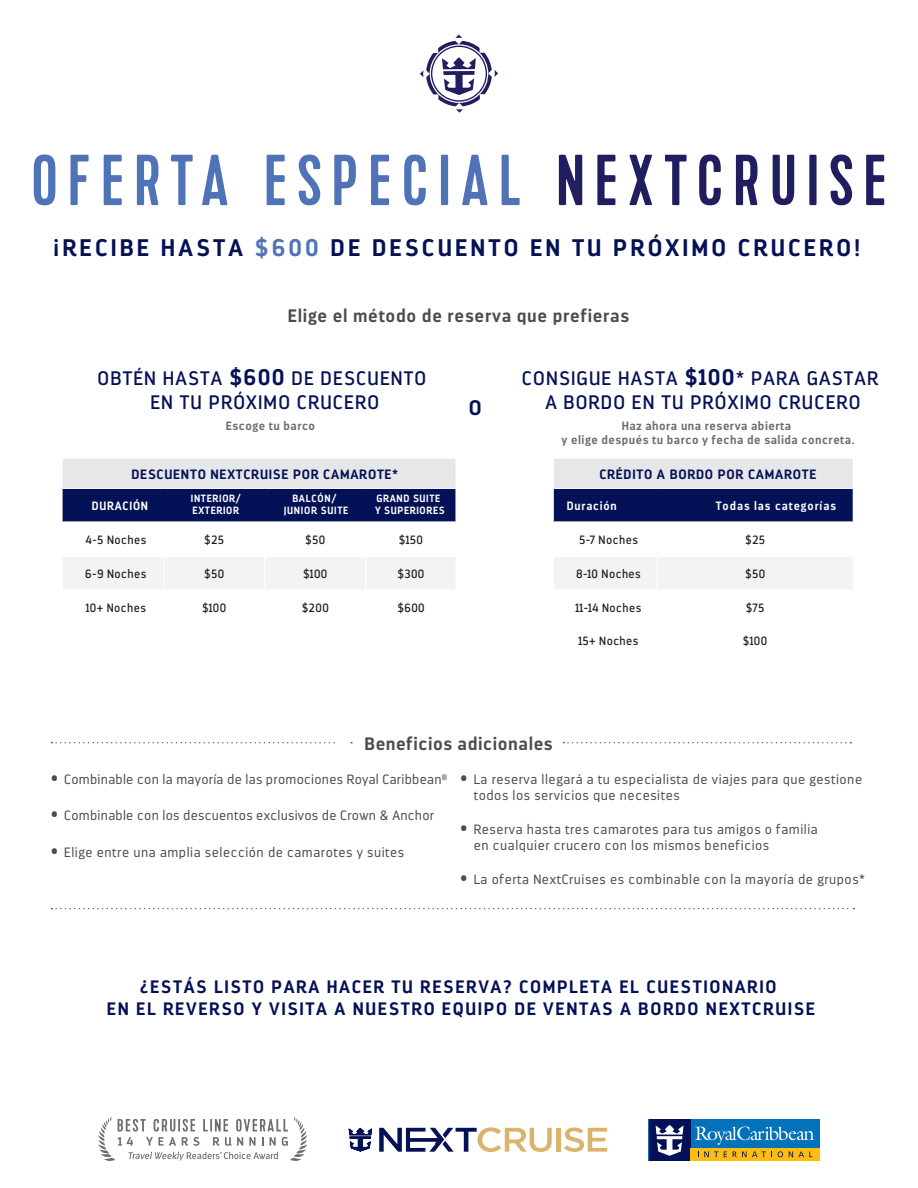
<style>
.page{position:relative;width:918px;height:1188px;background:#fff}
.page>*{position:absolute;margin:0;border:0;box-sizing:border-box;transform-origin:0 0}
.t1{font:72px "Kapra";letter-spacing:.15em;color:#5073b8}
.t2{font:700 24px "Darwin";letter-spacing:.13em;color:#041156}
.t3{font:700 21px "Darwin";color:#041156}
.t4{font:19.5px/23.4px "Darwin";letter-spacing:.06em;color:#041156;text-align:center}
.t5{font:700 18px/21.6px "Darwin";letter-spacing:.09em;color:#041156;text-align:center}
.t6{font:700 18px "Darwin";letter-spacing:.04em;color:#4b4c4d}
.t7{font:300 13.5px/16.2px "Darwin";letter-spacing:.04em;color:#4b4c4d}
.t8{font:300 13.5px "Darwin";letter-spacing:.02em;color:#4b4c4d}
.t9{font:700 13.5px "Darwin";letter-spacing:.055em;color:#041156}
.t10{font:12px "Darwin";letter-spacing:.04em;color:#231f20;scale:.96 1}
.t11{font:700 12px/14.4px "Darwin";letter-spacing:.04em;color:#6c6d70;text-align:center}
.t12{font:700 12px "Darwin";letter-spacing:.08em;color:#fff;scale:.96 1}
.t13{font:700 10.5px/12.1px "Darwin";letter-spacing:.065em;color:#fff;scale:.96 1}
.s1{color:#211e5f}
.s2{color:#5073b9}
.s3{font-weight:700;font-size:22.5px}
.s4{font-size:18px}
</style>
<div class="page">
<div style="left:649px;top:1119px;width:171px;height:42px;background:#0372bb"></div>
<div style="left:649px;top:1119px;width:41px;height:42px;background:#041156"></div>
<div style="left:690px;top:1148px;width:130px;height:13px;background:#fdbc12"></div>
<svg style="left:698px;top:1151px;width:20px;height:6px"></svg>
<svg style="left:724px;top:1151px;width:3px;height:6px"></svg>
<svg style="left:733px;top:1151px;width:39px;height:6px"></svg>
<svg style="left:778px;top:1151px;width:5px;height:6px"></svg>
<svg style="left:789px;top:1151px;width:24px;height:6px"></svg>
<svg style="left:656px;top:1125px;width:28px;height:31px"></svg>
<svg style="left:695px;top:1126px;width:119px;height:19px"></svg>
<svg style="left:98px;top:1117px;width:209px;height:44px"></svg>
<div style="left:556px;top:1128px;width:5px;height:24px;background:#dbb46b"></div>
<svg style="left:564px;top:1127px;width:43px;height:25px"></svg>
<svg style="left:379px;top:1127px;width:173px;height:25px"></svg>
<svg style="left:349px;top:1128px;width:23px;height:24px"></svg>
<svg style="left:63px;top:557px;width:789px;height:32px"></svg>
<svg style="left:63px;top:459px;width:790px;height:62px;background:#8289a9"></svg>
<hr style="left:456px;top:488px;width:97px;height:1px;background:#fff">
<hr style="left:455px;top:489px;width:2px;height:32px;background:#fff">
<hr style="left:553px;top:489px;width:1px;height:32px;background:#fff">
<hr style="left:455px;top:557px;width:2px;height:32px;background:#fff">
<hr style="left:553px;top:557px;width:1px;height:32px;background:#fff">
<hr style="left:656px;top:557px;width:1px;height:32px;background:#fff">
<hr style="left:163px;top:557px;width:1px;height:32px;background:#fff">
<hr style="left:264px;top:557px;width:1px;height:32px;background:#fff">
<hr style="left:365px;top:557px;width:1px;height:32px;background:#fff">
<svg style="left:52px;top:742px;width:283px;height:1px"></svg>
<svg style="left:52px;top:908px;width:802px;height:1px"></svg>
<svg style="left:563px;top:742px;width:288px;height:1px"></svg>
<svg style="left:420px;top:35px;width:78px;height:78px"></svg>
<h1 class="t1" style="left:32px;top:139px;width:856px">OFERTA ESPECIAL <span class="s1">NEXTCRUISE</span></h1>
<h2 class="t2" style="left:53px;top:233px;width:809px">¡RECIBE HASTA <span class="s2">$600</span> DE DESCUENTO EN TU PRÓXIMO CRUCERO!</h2>
<h3 class="t6" style="left:288px;top:304px;width:343px">Elige el método de reserva que prefieras</h3>
<h3 class="t4" style="left:98px;top:367px;width:330px">OBTÉN HASTA <span class="s3">$600</span> DE DESCUENTO<br>EN TU PRÓXIMO CRUCERO</h3>
<h3 class="t4" style="left:522px;top:367px;width:358px">CONSIGUE HASTA <span class="s3">$100</span>* PARA GASTAR<br>A BORDO EN TU PRÓXIMO CRUCERO</h3>
<h3 class="t3" style="left:469px;top:395px;width:14px">O</h3>
<p class="t11" style="left:226px;top:418px;width:91px">Escoge tu barco</p>
<p class="t11" style="left:562px;top:418px;width:294px">Haz ahora una reserva abierta<br>y elige después tu barco y fecha de salida concreta.</p>
<p class="t9" style="left:131px;top:466px;width:268px">DESCUENTO NEXTCRUISE POR CAMAROTE*</p>
<p class="t9" style="left:599px;top:466px;width:218px">CRÉDITO A BORDO POR CAMAROTE</p>
<p class="t12" style="left:92px;top:498px;width:60px">DURACIÓN</p>
<p class="t13" style="left:191px;top:493px;width:53px">INTERIOR/<br>EXTERIOR</p>
<p class="t13" style="left:283px;top:493px;width:69px;text-align:center">BALCÓN/<br>JUNIOR SUITE</p>
<p class="t13" style="left:375px;top:493px;width:74px">GRAND SUITE<br>Y SUPERIORES</p>
<p class="t12" style="left:567px;top:498px;width:53px">Duración</p>
<p class="t12" style="left:716px;top:498px;width:127px">Todas las categorías</p>
<p class="t10" style="left:85px;top:532px;width:65px">4-5 Noches</p>
<p class="t10" style="left:204px;top:532px;width:22px">$25</p>
<p class="t10" style="left:305px;top:532px;width:22px">$50</p>
<p class="t10" style="left:399px;top:532px;width:26px">$150</p>
<p class="t10" style="left:579px;top:532px;width:63px">5-7 Noches</p>
<p class="t10" style="left:745px;top:532px;width:22px">$25</p>
<p class="t10" style="left:85px;top:566px;width:65px">6-9 Noches</p>
<p class="t10" style="left:204px;top:566px;width:22px">$50</p>
<p class="t10" style="left:303px;top:566px;width:27px">$100</p>
<p class="t10" style="left:397px;top:566px;width:30px">$300</p>
<p class="t10" style="left:576px;top:566px;width:69px">8-10 Noches</p>
<p class="t10" style="left:745px;top:566px;width:22px">$50</p>
<p class="t10" style="left:86px;top:600px;width:64px">10+ Noches</p>
<p class="t10" style="left:202px;top:600px;width:27px">$100</p>
<p class="t10" style="left:302px;top:600px;width:30px">$200</p>
<p class="t10" style="left:397px;top:600px;width:30px">$600</p>
<p class="t10" style="left:576px;top:600px;width:70px">11-14 Noches</p>
<p class="t10" style="left:746px;top:600px;width:21px">$75</p>
<p class="t10" style="left:578px;top:634px;width:64px">15+ Noches</p>
<p class="t10" style="left:743px;top:634px;width:27px">$100</p>
<h3 class="t6" style="left:365px;top:732px;width:190px">Beneficios adicionales</h3>
<p class="t8" style="left:51px;top:771px;width:398px"><span class="s4">•</span> Combinable con la mayoría de las promociones Royal Caribbean<sup>®</sup></p>
<p class="t8" style="left:51px;top:808px;width:385px"><span class="s4">•</span> Combinable con los descuentos exclusivos de Crown &amp; Anchor</p>
<p class="t7" style="left:51px;top:844px;width:355px"><span class="s4">•</span> Elige entre una amplia selección de camarotes y suites</p>
<p class="t7" style="left:474px;top:771px;width:390px;text-indent:-14px"><span class="s4">•</span> La reserva llegará a tu especialista de viajes para que gestione todos los servicios que necesites</p>
<p class="t7" style="left:474px;top:821px;width:346px;text-indent:-14px"><span class="s4">•</span> Reserva hasta tres camarotes para tus amigos o familia en cualquier crucero con los mismos beneficios</p>
<p class="t7" style="left:460px;top:871px;width:406px"><span class="s4">•</span> La oferta NextCruises es combinable con la mayoría de grupos*</p>
<h3 class="t5" style="left:107px;top:976px;width:710px">¿ESTÁS LISTO PARA HACER TU RESERVA? COMPLETA EL CUESTIONARIO<br>EN EL REVERSO Y VISITA A NUESTRO EQUIPO DE VENTAS A BORDO NEXTCRUISE</h3>
</div>
